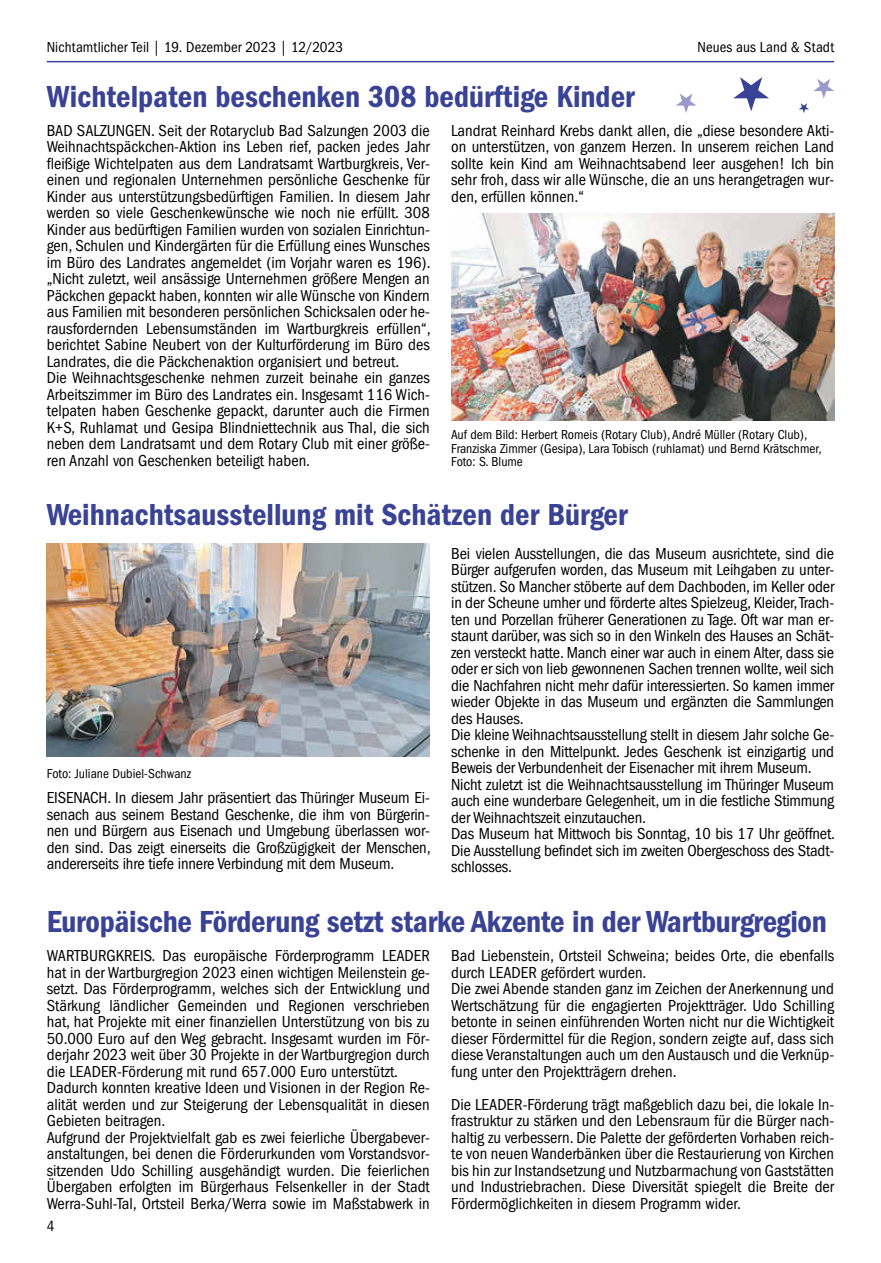
<style>
.page{position:relative;width:881px;height:1263px;background:#fff}
.page>*{position:absolute;margin:0;border:0;box-sizing:border-box;transform-origin:0 0}
.t1{font:600 condensed 31.5px "Franklin Gothic LT";color:#394295}
.t2{font:condensed 16.5px/16.5px "Franklin Gothic LT";color:#000}
.t3{font:condensed 15px "Franklin Gothic LT";letter-spacing:.005em;color:#000}
.t4{font:condensed 13.5px/13.5px "Franklin Gothic LT";color:#000}
</style>
<div class="page">
<hr style="left:47px;top:61px;width:786px;height:1px;background:#394295">
<img style="left:47px;top:544px;width:382px;height:212px">
<img style="left:451px;top:214px;width:382px;height:206px">
<svg style="left:676px;top:93px;width:20px;height:20px"></svg>
<svg style="left:799px;top:79px;width:34px;height:34px"></svg>
<svg style="left:733px;top:77px;width:35px;height:34px"></svg>
<p class="t3" style="left:47px;top:38px;width:297px">Nichtamtlicher Teil | 19. Dezember 2023 | 12/2023</p>
<p class="t3" style="left:697px;top:38px;width:138px">Neues aus Land &amp; Stadt</p>
<h1 class="t1" style="left:47px;top:78px;width:589px">Wichtelpaten beschenken 308 bedürftige Kinder</h1>
<p class="t2" style="left:47px;top:122px;width:385px">BAD SALZUNGEN. Seit der Rotaryclub Bad Salzungen 2003 die Weihnachtspäckchen-Aktion ins Leben rief, packen jedes Jahr fleißige Wichtelpaten aus dem Landratsamt Wartburgkreis, Ver&shy;einen und regionalen Unternehmen persönliche Geschenke für Kinder aus unterstützungsbedürftigen Familien. In diesem Jahr werden so viele Geschenkewünsche wie noch nie erfüllt. 308<br>Kinder aus bedürftigen Familien wurden von sozialen Einrichtun&shy;gen, Schulen und Kindergärten für die Erfüllung eines Wunsches im Büro des Landrates angemeldet (im Vorjahr waren es 196). „Nicht zuletzt, weil ansässige Unternehmen größere Mengen an Päckchen gepackt haben, konnten wir alle Wünsche von Kindern aus Familien mit besonderen persönlichen Schicksalen oder he&shy;rausfordernden Lebensumständen im Wartburgkreis erfüllen“, berichtet Sabine Neubert von der Kulturförderung im Büro des Landrates, die die Päckchenaktion organisiert und betreut.<br>Die Weihnachtsgeschenke nehmen zurzeit beinahe ein ganzes Arbeitszimmer im Büro des Landrates ein. Insgesamt 116 Wich&shy;telpaten haben Geschenke gepackt, darunter auch die Firmen K+S, Ruhlamat und Gesipa Blindniettechnik aus Thal, die sich neben dem Landratsamt und dem Rotary Club mit einer größe&shy;ren Anzahl von Geschenken beteiligt haben.</p>
<p class="t2" style="left:451px;top:122px;width:384px;text-align:justify">Landrat Reinhard Krebs dankt allen, die „diese besondere Akti&shy;on unterstützen, von ganzem Herzen. In unserem reichen Land sollte kein Kind am Weihnachtsabend leer ausgehen! Ich bin sehr froh, dass wir alle Wünsche, die an uns herangetragen wur&shy;den, erfüllen können.“</p>
<p class="t4" style="left:451px;top:428px;width:372px">Auf dem Bild: Herbert Romeis (Rotary Club), André Müller (Rotary Club),<br>Franziska Zimmer (Gesipa), Lara Tobisch (ruhlamat) und Bernd Krätschmer,<br>Foto: S. Blume</p>
<h1 class="t1" style="left:47px;top:497px;width:582px">Weihnachtsausstellung mit Schätzen der Bürger</h1>
<p class="t4" style="left:47px;top:767px;width:146px">Foto: Juliane Dubiel-Schwanz</p>
<p class="t2" style="left:47px;top:790px;width:385px;text-align:justify">EISENACH. In diesem Jahr präsentiert das Thüringer Museum Ei&shy;senach aus seinem Bestand Geschenke, die ihm von Bürgerin&shy;nen und Bürgern aus Eisenach und Umgebung überlassen wor&shy;den sind. Das zeigt einerseits die Großzügigkeit der Menschen, andererseits ihre tiefe innere Verbindung mit dem Museum.</p>
<p class="t2" style="left:451px;top:545px;width:385px">Bei vielen Ausstellungen, die das Museum ausrichtete, sind die Bürger aufgerufen worden, das Museum mit Leihgaben zu unter&shy;stützen. So Mancher stöberte auf dem Dachboden, im Keller oder in der Scheune umher und förderte altes Spielzeug, Kleider, Trach&shy;ten und Porzellan früherer Generationen zu Tage. Oft war man er&shy;staunt darüber, was sich so in den Winkeln des Hauses an Schät&shy;zen versteckt hatte. Manch einer war auch in einem Alter, dass sie oder er sich von lieb gewonnenen Sachen trennen wollte, weil sich die Nachfahren nicht mehr dafür interessierten. So kamen immer wieder Objekte in das Museum und ergänzten die Sammlungen des Hauses.<br>Die kleine Weihnachtsausstellung stellt in diesem Jahr solche Ge&shy;schenke in den Mittelpunkt. Jedes Geschenk ist einzigartig und Beweis der Verbundenheit der Eisenacher mit ihrem Museum.<br>Nicht zuletzt ist die Weihnachtsausstellung im Thüringer Museum auch eine wunderbare Gelegenheit, um in die festliche Stimmung der Weihnachtszeit einzutauchen.<br>Das Museum hat Mittwoch bis Sonntag, 10 bis 17 Uhr geöffnet.<br>Die Ausstellung befindet sich im zweiten Obergeschoss des Stadt&shy;schlosses.</p>
<h1 class="t1" style="left:47px;top:903px;width:781px">Europäische Förderung setzt starke Akzente in der Wartburgregion</h1>
<p class="t2" style="left:47px;top:948px;width:384px">WARTBURGKREIS. Das europäische Förderprogramm LEADER hat in der Wartburgregion 2023 einen wichtigen Meilenstein ge&shy;setzt. Das Förderprogramm, welches sich der Entwicklung und Stärkung ländlicher Gemeinden und Regionen verschrieben hat, hat Projekte mit einer finanziellen Unterstützung von bis zu 50.000 Euro auf den Weg gebracht. Insgesamt wurden im För&shy;derjahr 2023 weit über 30 Projekte in der Wartburgregion durch die LEADER-Förderung mit rund 657.000 Euro unterstützt.<br>Dadurch konnten kreative Ideen und Visionen in der Region Re&shy;alität werden und zur Steigerung der Lebensqualität in diesen Gebieten beitragen.<br>Aufgrund der Projektvielfalt gab es zwei feierliche Übergabever&shy;anstaltungen, bei denen die Förderurkunden vom Vorstandsvor&shy;sitzenden Udo Schilling ausgehändigt wurden. Die feierlichen Übergaben erfolgten im Bürgerhaus Felsenkeller in der Stadt Werra-Suhl-Tal, Ortsteil Berka/Werra sowie im Maßstabwerk in</p>
<p class="t2" style="left:451px;top:948px;width:384px">Bad Liebenstein, Ortsteil Schweina; beides Orte, die ebenfalls durch LEADER gefördert wurden.<br>Die zwei Abende standen ganz im Zeichen der Anerkennung und Wertschätzung für die engagierten Projektträger. Udo Schilling betonte in seinen einführenden Worten nicht nur die Wichtigkeit dieser Fördermittel für die Region, sondern zeigte auf, dass sich diese Veranstaltungen auch um den Austausch und die Verknüp&shy;fung unter den Projektträgern drehen.</p>
<p class="t2" style="left:451px;top:1096px;width:384px;text-align:justify">Die LEADER-Förderung trägt maßgeblich dazu bei, die lokale In&shy;frastruktur zu stärken und den Lebensraum für die Bürger nach&shy;haltig zu verbessern. Die Palette der geförderten Vorhaben reich&shy;te von neuen Wanderbänken über die Restaurierung von Kirchen bis hin zur Instandsetzung und Nutzbarmachung von Gaststätten und Industriebrachen. Diese Diversität spiegelt die Breite der Fördermöglichkeiten in diesem Programm wider.</p>
<p class="t3" style="left:47px;top:1218px;width:9px">4</p>
</div>
